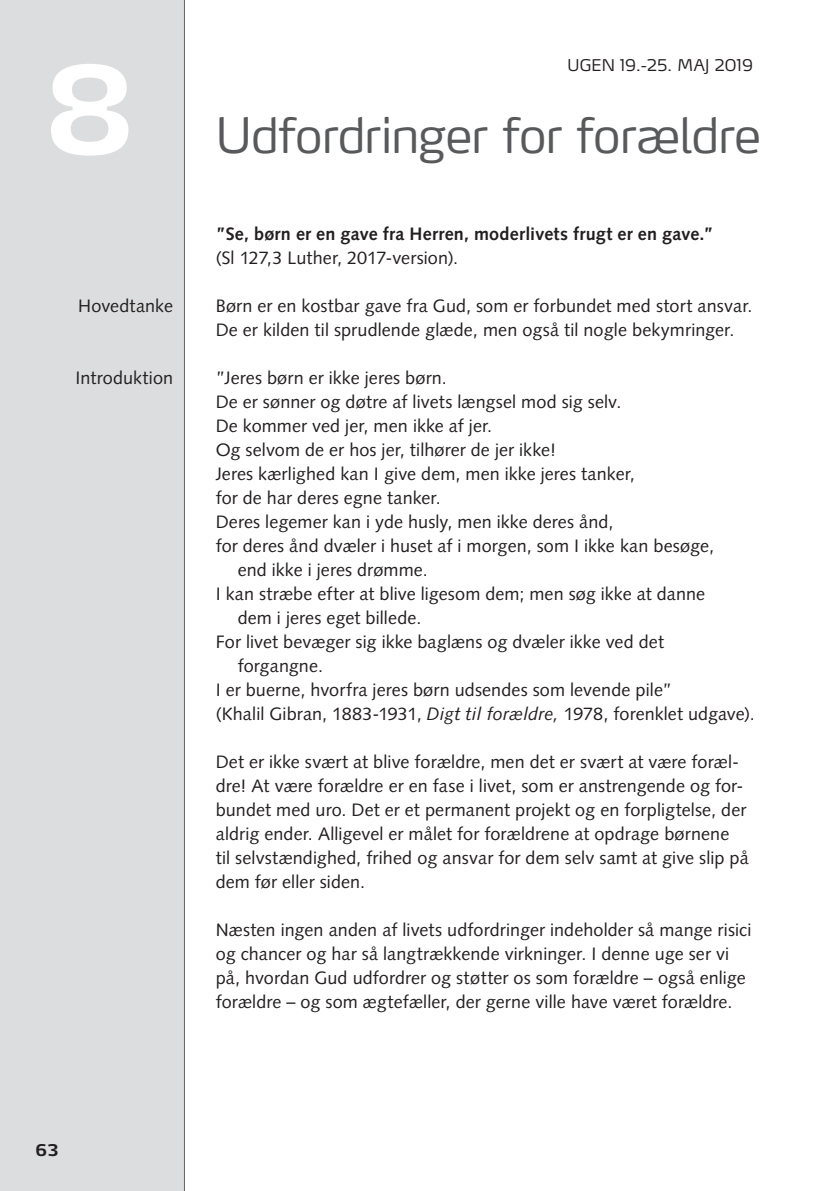
<style>
.page{position:relative;width:840px;height:1191px;background:#fff}
.page>*{position:absolute;margin:0;border:0;box-sizing:border-box;transform-origin:0 0}
.t1{font:700 120px "Max LF";color:#fff}
.t2{font:300 48px "Max LF";letter-spacing:-.005em;color:#58595b}
.t3{font:18px/24px "Syntax LT Std";letter-spacing:.005em;color:#231f20}
.t4{font:700 18px "Syntax LT Std";letter-spacing:.015em;color:#231f20}
.t5{font:300 16px "Max LF";letter-spacing:.005em;color:#231f20}
.t6{font:700 16px "Max LF";color:#231f20}
.s1{font-style:italic}
</style>
<div class="page">
<div style="left:0;top:0;width:184px;height:1191px;background:#dcddde"></div>
<hr style="left:184px;top:0;width:1px;height:1191px;background:#636466">
<h1 class="t1" style="left:44px;top:54px;width:93px">8</h1>
<p class="t3" style="left:78px;top:295px;width:96px">Hovedtanke</p>
<p class="t3" style="left:75px;top:367px;width:99px">Introduktion</p>
<p class="t5" style="left:567px;top:58px;width:187px">UGEN 19.-25. MAJ 2019</p>
<h2 class="t2" style="left:215px;top:113px;width:546px">Udfordringer for forældre</h2>
<p class="t4" style="left:215px;top:225px;width:499px">”Se, børn er en gave fra Herren, moderlivets frugt er en gave.”</p>
<p class="t3" style="left:215px;top:247px;width:244px">(Sl 127,3 Luther, 2017-version).</p>
<p class="t3" style="left:215px;top:295px;width:538px">Børn er en kostbar gave fra Gud, som er forbundet med stort ansvar.<br>De er kilden til sprudlende glæde, men også til nogle bekymringer.</p>
<p class="t3" style="left:215px;top:367px;width:233px">”Jeres børn er ikke jeres børn.</p>
<p class="t3" style="left:215px;top:391px;width:407px">De er sønner og døtre af livets længsel mod sig selv.</p>
<p class="t3" style="left:215px;top:415px;width:278px">De kommer ved jer, men ikke af jer.</p>
<p class="t3" style="left:215px;top:439px;width:341px">Og selvom de er hos jer, tilhører de jer ikke!</p>
<p class="t3" style="left:215px;top:463px;width:420px">Jeres kærlighed kan I give dem, men ikke jeres tanker,</p>
<p class="t3" style="left:215px;top:487px;width:226px">for de har deres egne tanker.</p>
<p class="t3" style="left:215px;top:511px;width:399px">Deres legemer kan i yde husly, men ikke deres ånd,</p>
<p class="t3" style="left:215px;top:535px;width:499px">for deres ånd dvæler i huset af i morgen, som I ikke kan besøge,</p>
<p class="t3" style="left:237px;top:559px;width:191px">end ikke i jeres drømme.</p>
<p class="t3" style="left:215px;top:583px;width:491px">I kan stræbe efter at blive ligesom dem; men søg ikke at danne</p>
<p class="t3" style="left:237px;top:607px;width:185px">dem i jeres eget billede.</p>
<p class="t3" style="left:215px;top:631px;width:449px">For livet bevæger sig ikke baglæns og dvæler ikke ved det</p>
<p class="t3" style="left:237px;top:655px;width:87px">forgangne.</p>
<p class="t3" style="left:215px;top:679px;width:458px">I er buerne, hvorfra jeres børn udsendes som levende pile”</p>
<p class="t3" style="left:215px;top:703px;width:540px">(Khalil Gibran, 1883-1931, <span class="s1">Digt til forældre,</span> 1978, forenklet udgave).</p>
<p class="t3" style="left:215px;top:751px;width:534px">Det er ikke svært at blive forældre, men det er svært at være foræl&shy;dre! At være forældre er en fase i livet, som er anstrengende og for&shy;bundet med uro. Det er et permanent projekt og en forpligtelse, der aldrig ender. Alligevel er målet for forældrene at opdrage børnene<br>til selvstændighed, frihed og ansvar for dem selv samt at give slip på dem før eller siden.</p>
<p class="t3" style="left:215px;top:919px;width:537px">Næsten ingen anden af livets udfordringer indeholder så mange risici og chancer og har så langtrækkende virkninger. I denne uge ser vi på, hvordan Gud udfordrer og støtter os som forældre – også enlige forældre – og som ægtefæller, der gerne ville have været forældre.</p>
<p class="t6" style="left:36px;top:1143px;width:24px">63</p>
</div>
